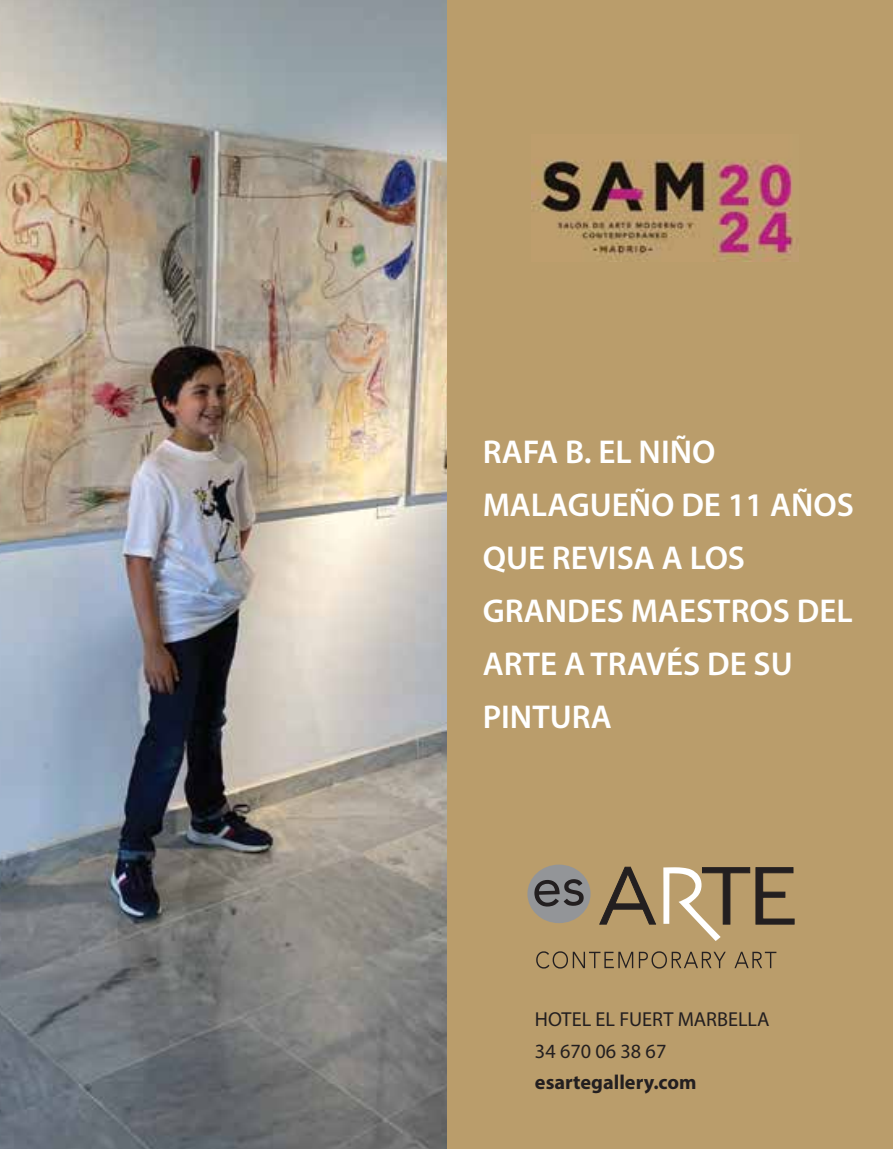
<style>
.page{position:relative;width:893px;height:1149px;background:#fff}
.page>*{position:absolute;margin:0;border:0;box-sizing:border-box;transform-origin:0 0}
.t1{font:600 33.07px/52.9px "Myriad Pro";color:#fff}
.t2{font:20.25px/31.5px "Myriad Pro";color:#231f20}
.t3{font:700 20.25px "Myriad Pro";color:#231f20}
</style>
<div class="page">
<div style="left:0;top:0;width:893px;height:1148px;background:#ba9d6b"></div>
<img style="left:0;top:0;width:446px;height:1148px">
<img style="left:532px;top:159px;width:267px;height:102px">
<div style="left:527px;top:864px;width:64px;height:58px;background:#939598;border-radius:50%"></div>
<svg style="left:534px;top:879px;width:50px;height:27px"></svg>
<svg style="left:600px;top:866px;width:56px;height:57px"></svg>
<svg style="left:663px;top:867px;width:87px;height:73px"></svg>
<svg style="left:756px;top:867px;width:38px;height:56px"></svg>
<svg style="left:536px;top:951px;width:97px;height:17px"></svg>
<svg style="left:639px;top:951px;width:87px;height:17px"></svg>
<svg style="left:735px;top:951px;width:41px;height:16px"></svg>
<p class="t1" style="left:483px;top:424px;width:373px">RAFA B. EL NIÑO<br>MALAGUEÑO DE 11 AÑOS<br>QUE REVISA A LOS<br>GRANDES MAESTROS DEL<br>ARTE A TRAVÉS DE SU<br>PINTURA</p>
<p class="t2" style="left:535px;top:1003px;width:236px">HOTEL EL FUERT MARBELLA<br>34 670 06 38 67</p>
<p class="t3" style="left:535px;top:1068px;width:163px">esartegallery.com</p>
</div>
